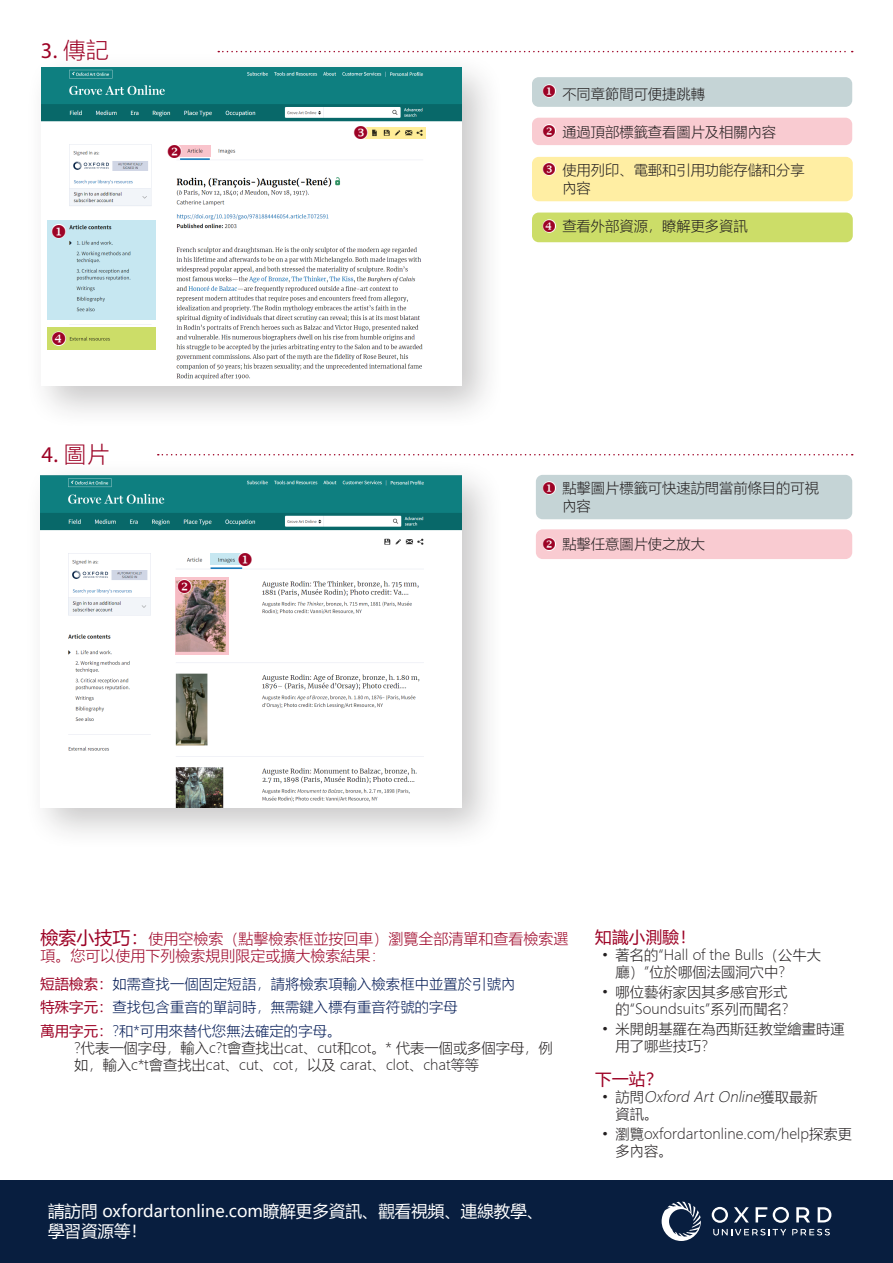
<style>
.page{position:relative;width:893px;height:1263px;background:#fff}
.page>*{position:absolute;margin:0;border:0;box-sizing:border-box;transform-origin:0 0}
.t1{font:22.5px "Myriad Pro";color:#9d0326}
.t2{font:16.5px/19.8px "Microsoft Ya Hei";color:#fff}
.t3{font:16.5px "Microsoft Ya Hei";letter-spacing:.02em;color:#9d0326}
.t4{font:300 15px/16.8px "Microsoft Ya Hei";color:#9d0326}
.t5{font:300 14.25px/17.1px "Microsoft Ya Hei";color:#231f20}
.t6{font:300 14.25px "Microsoft Ya Hei";letter-spacing:.01em;color:#001954}
.t7{font:italic 300 14.25px/17.1px "Microsoft Ya Hei";color:#231f20}
.s1{font-family:"Microsoft Ya Hei";font-weight:300}
.s2{font-weight:400;font-size:18px}
.s3{font-weight:400;color:#9d0326}
.s4{font-style:normal}
</style>
<div class="page">
<div style="left:536px;top:475px;width:316px;height:44px;background:#c5d4d6;border-radius:7px"></div>
<div style="left:536px;top:529px;width:316px;height:30px;background:#f9cbd1;border-radius:7px"></div>
<div style="left:532px;top:77px;width:320px;height:30px;background:#c5d4d6;border-radius:7px"></div>
<div style="left:532px;top:118px;width:320px;height:27px;background:#f9cbd1;border-radius:7px"></div>
<div style="left:532px;top:157px;width:321px;height:44px;background:#ffeea3;border-radius:7px"></div>
<svg style="left:506px;top:51px;width:347px;height:1px"></svg>
<div style="left:532px;top:213px;width:321px;height:29px;background:#ccdd68;border-radius:7px"></div>
<svg style="left:158px;top:454px;width:695px;height:1px"></svg>
<div style="left:24px;top:51px;width:482px;height:379px;background:#231f20;opacity:.25"></div>
<img style="left:41px;top:67px;width:421px;height:319px">
<div style="left:24px;top:458px;width:481px;height:393px;background:#231f20;opacity:.25"></div>
<img style="left:40px;top:475px;width:421px;height:332px">
<div style="left:0;top:1180px;width:893px;height:83px;background:#081e3f"></div>
<svg style="left:662px;top:1202px;width:39px;height:39px"></svg>
<svg style="left:734px;top:1207px;width:15px;height:15px"></svg>
<svg style="left:796px;top:1207px;width:14px;height:15px"></svg>
<svg style="left:818px;top:1207px;width:13px;height:15px"></svg>
<svg style="left:712px;top:1207px;width:16px;height:16px"></svg>
<svg style="left:773px;top:1207px;width:16px;height:16px"></svg>
<svg style="left:756px;top:1207px;width:11px;height:15px"></svg>
<svg style="left:713px;top:1229px;width:73px;height:6px"></svg>
<svg style="left:792px;top:1229px;width:38px;height:6px"></svg>
<svg style="left:181px;top:145px;width:29px;height:12px"></svg>
<svg style="left:367px;top:127px;width:59px;height:12px"></svg>
<div style="left:48px;top:327px;width:108px;height:23px;background:#ccdd68"></div>
<div style="left:48px;top:220px;width:108px;height:100px;background:#c6e7f1"></div>
<svg style="left:210px;top:553px;width:29px;height:12px"></svg>
<img style="left:175px;top:577px;width:54px;height:78px">
<svg style="left:354px;top:126px;width:13px;height:13px"></svg>
<svg style="left:168px;top:144px;width:13px;height:13px"></svg>
<svg style="left:178px;top:580px;width:13px;height:13px"></svg>
<svg style="left:239px;top:552px;width:13px;height:13px"></svg>
<p class="t1" style="left:41px;top:37px;width:69px">3. <span class="s1">傳記</span></p>
<p class="t1" style="left:41px;top:441px;width:69px">4. <span class="s1">圖片</span></p>
<p class="t5" style="left:562px;top:85px;width:144px">不同章節間可便捷跳轉</p>
<p class="t5" style="left:562px;top:123px;width:215px">通過頂部標籤查看圖片及相關內容</p>
<p class="t5" style="left:562px;top:161px;width:244px;line-height:18px">使用列印、電郵和引用功能存儲和分享內容</p>
<p class="t5" style="left:562px;top:217px;width:187px">查看外部資源，瞭解更多資訊</p>
<p class="t5" style="left:562px;top:478px;width:258px;line-height:18px">點擊圖片標籤可快速訪問當前條目的可視內容</p>
<p class="t5" style="left:562px;top:535px;width:144px">點擊任意圖片使之放大</p>
<p class="t4" style="left:40px;top:930px;width:529px"><span class="s2">檢索小技巧：</span>使用空檢索（點擊檢索框並按回車）瀏覽全部清單和查看檢索選項。您可以使用下列檢索規則限定或擴大檢索結果：</p>
<p class="t6" style="left:40px;top:974px;width:476px"><span class="s3">短語檢索：</span>如需查找一個固定短語，請將檢索項輸入檢索框中並置於引號內</p>
<p class="t6" style="left:40px;top:998px;width:419px"><span class="s3">特殊字元：</span>查找包含重音的單詞時，無需鍵入標有重音符號的字母</p>
<p class="t6" style="left:40px;top:1021px;width:302px"><span class="s3">萬用字元：</span>?和*可用來替代您無法確定的字母。</p>
<p class="t5" style="left:74px;top:1039px;width:480px">?代表一個字母，輸入c?t會查找出cat、cut和cot。* 代表一個或多個字母，例如，輸入c*t會查找出cat、cut、cot，以及 carat、clot、chat等等</p>
<p class="t2" style="left:48px;top:1200px;width:497px">請訪問 oxfordartonline.com瞭解更多資訊、觀看視頻、連線教學、學習資源等！</p>
<p class="t3" style="left:595px;top:926px;width:102px">知識小測驗！</p>
<p class="t5" style="left:616px;top:946px;width:207px;text-indent:-14px">• 著名的“Hall of the Bulls（公牛大廳）”位於哪個法國洞穴中?</p>
<p class="t5" style="left:602px;top:983px;width:188px;text-align:right">• 哪位藝術家因其多感官形式的“Soundsuits”系列而聞名?</p>
<p class="t5" style="left:616px;top:1020px;width:231px;text-indent:-14px">• 米開朗基羅在為西斯廷教堂繪畫時運用了哪些技巧?</p>
<p class="t3" style="left:595px;top:1068px;width:68px">下一站？</p>
<p class="t7" style="left:616px;top:1088px;width:204px;text-indent:-14px"><span class="s4">• 訪問</span> Oxford Art Online<span class="s4">獲取最新資訊。</span></p>
<p class="t5" style="left:616px;top:1125px;width:238px;text-indent:-14px">• 瀏覽oxfordartonline.com/help探索更多內容。</p>
</div>
